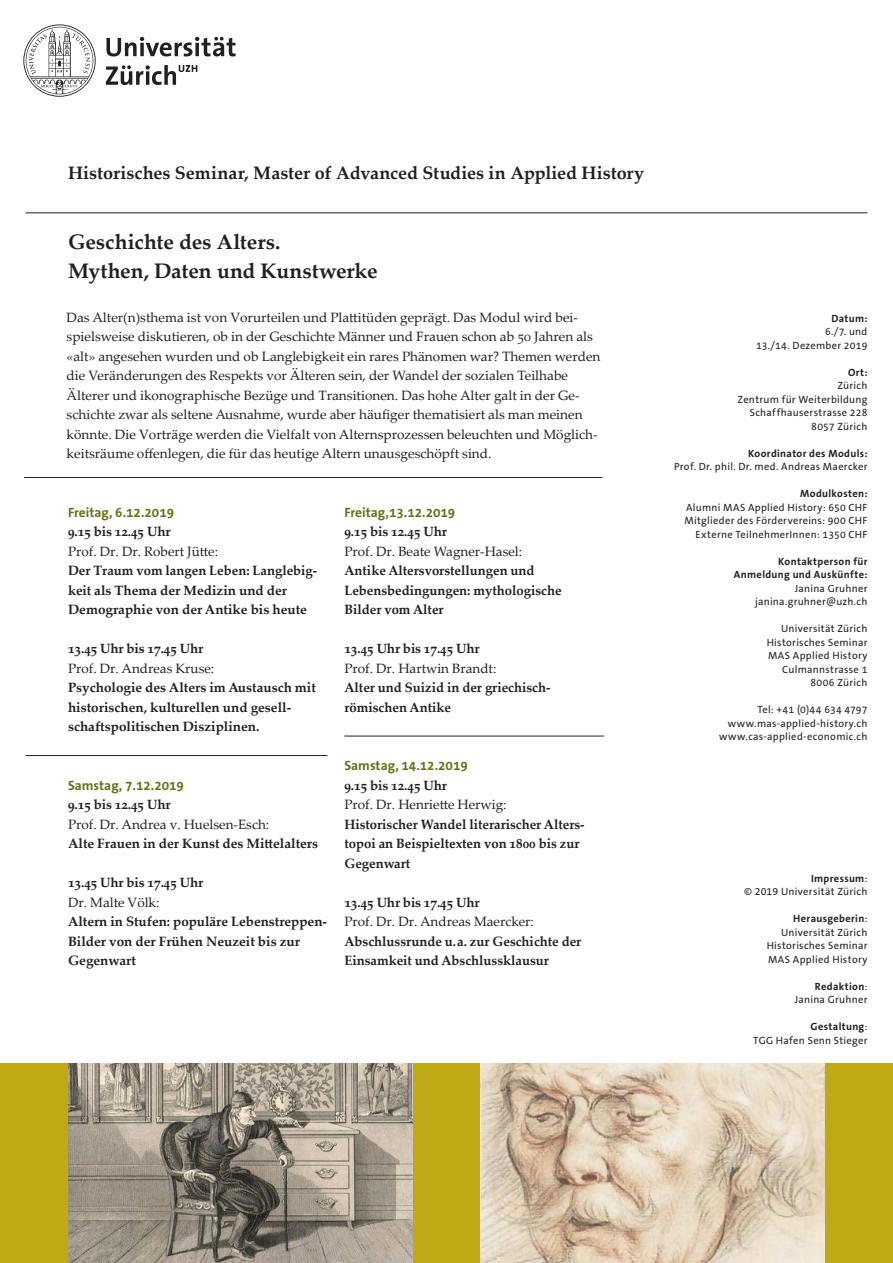
<style>
.page{position:relative;width:893px;height:1263px;background:#fff}
.page>*{position:absolute;margin:0;border:0;box-sizing:border-box;transform-origin:0 0}
.Marginalie{font:700 21px/28.5px "Palatino Linotype";color:#231f20}
.UZH_Einheit_Autor{font:700 18px "Palatino Linotype";color:#231f20}
.Lauftext{font:13.5px/19.5px "Palatino Linotype";color:#231f20}
.Lauftext-2{font:700 13.5px/19.5px "Palatino Linotype";color:#231f20}
.Lauftext-3{font:700 13.5px "The Sans B W7";color:#6b6e14}
.Lauftext-4{font:700 13.35px "Palatino Linotype";letter-spacing:-.01em;color:#231f20}
.Marginalie-2{font:10.5px/13.5px "The Sans B W5 Plain";letter-spacing:.025em;color:#231f20;text-align:right}
.Marginalie-3{font:700 10.5px/13.5px "The Sans B W7";letter-spacing:.035em;color:#231f20;text-align:right}
.Marginalie-4{font:10.5px "The Sans B W5 Plain";letter-spacing:.005em;color:#231f20}
.s1{font-weight:400}
.s2{font-family:"The Sans B W5 Plain";font-weight:400}
</style>
<div class="page">
<div style="left:0;top:1063px;width:68px;height:200px;background:#bfa914"></div>
<div style="left:412px;top:1063px;width:68px;height:200px;background:#bfa914"></div>
<div style="left:825px;top:1063px;width:68px;height:200px;background:#bfa914"></div>
<img style="left:68px;top:1063px;width:344px;height:200px">
<img style="left:480px;top:1063px;width:345px;height:200px">
<hr style="left:24px;top:477px;width:578px;height:1px;background:#231f20">
<hr style="left:26px;top:755px;width:301px;height:1px;background:#231f20">
<hr style="left:344px;top:736px;width:260px;height:1px;background:#231f20">
<svg style="left:23px;top:24px;width:213px;height:73px"></svg>
<hr style="left:26px;top:213px;width:841px;height:1px;background:#231f20">
<p class="UZH_Einheit_Autor" style="left:68px;top:160px;width:578px">Historisches Seminar, Master of Advanced Studies in Applied History</p>
<p class="Marginalie" style="left:68px;top:227px;width:311px">Geschichte des Alters.<br>Mythen, Daten und Kunstwerke</p>
<p class="Lauftext" style="left:67px;top:307px;width:535px">Das Alter(n)sthema ist von Vorurteilen und Plattitüden geprägt. Das Modul wird bei&shy;spielsweise diskutieren, ob in der Geschichte Männer und Frauen schon ab 50 Jahren als «alt» angesehen wurden und ob Langlebigkeit ein rares Phänomen war? Themen werden die Veränderungen des Respekts vor Älteren sein, der Wandel der sozialen Teilhabe Älterer und ikonographische Bezüge und Transitionen. Das hohe Alter galt in der Ge&shy;schichte zwar als seltene Ausnahme, wurde aber häufiger thematisiert als man meinen könnte. Die Vorträge werden die Vielfalt von Alternsprozessen beleuchten und Möglich&shy;keitsräume offenlegen, die für das heutige Altern unausgeschöpft sind.</p>
<p class="Marginalie-3" style="left:831px;top:312px;width:38px">Datum:</p>
<p class="Marginalie-2" style="left:756px;top:325px;width:113px">6./7. und<br>13./14. Dezember 2019</p>
<p class="Marginalie-3" style="left:848px;top:366px;width:21px">Ort:</p>
<p class="Marginalie-2" style="left:837px;top:379px;width:32px">Zürich</p>
<p class="Marginalie-2" style="left:737px;top:393px;width:132px">Zentrum für Weiterbildung</p>
<p class="Marginalie-2" style="left:750px;top:406px;width:119px">Schaffhauserstrasse 228</p>
<p class="Marginalie-2" style="left:811px;top:420px;width:58px">8057 Zürich</p>
<p class="Marginalie-3" style="left:748px;top:447px;width:121px">Koordinator des Moduls:</p>
<p class="Marginalie-2" style="left:674px;top:460px;width:195px">Prof. Dr. phil. Dr. med. Andreas Maercker</p>
<p class="Marginalie-3" style="left:800px;top:487px;width:69px">Modulkosten:</p>
<p class="Marginalie-2" style="left:686px;top:501px;width:183px">Alumni MAS Applied History: 650 CHF</p>
<p class="Marginalie-2" style="left:684px;top:514px;width:185px">Mitglieder des Fördervereins: 900 CHF</p>
<p class="Marginalie-2" style="left:695px;top:528px;width:173px">Externe TeilnehmerInnen: 1350 CHF</p>
<p class="Marginalie-3" style="left:734px;top:555px;width:135px">Kontaktperson für<br>Anmeldung und Auskünfte:</p>
<p class="Marginalie-2" style="left:795px;top:582px;width:74px">Janina Gruhner</p>
<p class="Marginalie-2" style="left:755px;top:595px;width:114px">janina.gruhner@uzh.ch</p>
<p class="Marginalie-2" style="left:781px;top:622px;width:88px">Universität Zürich</p>
<p class="Marginalie-2" style="left:767px;top:636px;width:102px">Historisches Seminar</p>
<p class="Marginalie-2" style="left:768px;top:649px;width:101px">MAS Applied History</p>
<p class="Marginalie-2" style="left:782px;top:663px;width:87px">Culmannstrasse 1</p>
<p class="Marginalie-2" style="left:811px;top:676px;width:58px">8006 Zürich</p>
<p class="Marginalie-4" style="left:757px;top:703px;width:112px">Tel: +41 (0)44 634 4797</p>
<p class="Marginalie-2" style="left:728px;top:717px;width:141px">www.mas-applied-history.ch</p>
<p class="Marginalie-2" style="left:719px;top:730px;width:150px">www.cas-applied-economic.ch</p>
<p class="Lauftext-3" style="left:68px;top:503px;width:108px">Freitag, 6.12.2019</p>
<p class="Lauftext-4" style="left:68px;top:522px;width:104px">9.15 bis 12.45 Uhr</p>
<p class="Lauftext" style="left:68px;top:541px;width:152px">Prof. Dr. Dr. Robert Jütte:</p>
<p class="Lauftext-2" style="left:68px;top:560px;width:251px">Der Traum vom langen Leben: Langlebig&shy;keit als Thema der Medizin und der<br>Demographie von der Antike bis heute</p>
<p class="Lauftext-4" style="left:68px;top:639px;width:137px">13.45 Uhr bis 17.45 Uhr</p>
<p class="Lauftext" style="left:68px;top:658px;width:148px">Prof. Dr. Andreas Kruse:</p>
<p class="Lauftext-2" style="left:68px;top:677px;width:249px">Psychologie des Alters im Austausch mit historischen, kulturellen und gesell&shy;schaftspolitischen Disziplinen.</p>
<p class="Lauftext-3" style="left:344px;top:503px;width:112px">Freitag,13.12.2019</p>
<p class="Lauftext-4" style="left:344px;top:522px;width:104px">9.15 bis 12.45 Uhr</p>
<p class="Lauftext" style="left:344px;top:541px;width:179px">Prof. Dr. Beate Wagner-Hasel:</p>
<p class="Lauftext-2" style="left:344px;top:560px;width:219px">Antike Altersvorstellungen und<br>Lebensbedingungen: mythologische<br>Bilder vom Alter</p>
<p class="Lauftext-4" style="left:344px;top:639px;width:137px">13.45 Uhr bis 17.45 Uhr</p>
<p class="Lauftext" style="left:344px;top:658px;width:153px">Prof. Dr. Hartwin Brandt:</p>
<p class="Lauftext-2" style="left:344px;top:677px;width:208px">Alter und Suizid in der griechisch&shy;römischen Antike</p>
<p class="Lauftext-3" style="left:68px;top:776px;width:118px">Samstag, 7.12.2019</p>
<p class="Lauftext-4" style="left:68px;top:795px;width:104px">9.15 bis 12.45 Uhr</p>
<p class="Lauftext" style="left:68px;top:814px;width:203px">Prof. Dr. Andrea v. Huelsen-Esch:</p>
<p class="Lauftext-2" style="left:68px;top:833px;width:252px">Alte Frauen in der Kunst des Mittelalters</p>
<p class="Lauftext-4" style="left:68px;top:873px;width:137px">13.45 Uhr bis 17.45 Uhr</p>
<p class="Lauftext" style="left:68px;top:892px;width:93px">Dr. Malte Völk:</p>
<p class="Lauftext-2" style="left:68px;top:911px;width:261px">Altern in Stufen: populäre Lebenstreppen-<br>Bilder von der Frühen Neuzeit bis zur<br>Gegenwart</p>
<p class="Lauftext-3" style="left:344px;top:757px;width:125px">Samstag, 14.12.2019</p>
<p class="Lauftext-4" style="left:344px;top:776px;width:104px">9.15 bis 12.45 Uhr</p>
<p class="Lauftext" style="left:344px;top:794px;width:164px">Prof. Dr. Henriette Herwig:</p>
<p class="Lauftext-2" style="left:344px;top:814px;width:241px">Historischer Wandel literarischer Alters&shy;topoi an Beispieltexten von 1800 bis zur<br>Gegenwart</p>
<p class="Lauftext-4" style="left:344px;top:893px;width:137px">13.45 Uhr bis 17.45 Uhr</p>
<p class="Lauftext-2" style="left:344px;top:911px;width:238px"><span class="s1">Prof. Dr. Dr. Andreas Maercker:<br></span>Abschlussrunde u. a. zur Geschichte der<br>Einsamkeit und Abschlussklausur</p>
<p class="Marginalie-3" style="left:811px;top:872px;width:58px">Impressum<span class="s2">:</span></p>
<p class="Marginalie-2" style="left:744px;top:885px;width:125px">© 2019 Universität Zürich</p>
<p class="Marginalie-3" style="left:793px;top:912px;width:76px">Herausgeberin<span class="s2">:</span></p>
<p class="Marginalie-2" style="left:781px;top:926px;width:88px">Universität Zürich</p>
<p class="Marginalie-2" style="left:767px;top:939px;width:102px">Historisches Seminar</p>
<p class="Marginalie-2" style="left:768px;top:953px;width:101px">MAS Applied History</p>
<p class="Marginalie-3" style="left:815px;top:980px;width:54px">Redaktion<span class="s2">:</span></p>
<p class="Marginalie-2" style="left:795px;top:993px;width:74px">Janina Gruhner</p>
<p class="Marginalie-3" style="left:811px;top:1020px;width:58px">Gestaltung<span class="s2">:</span></p>
<p class="Marginalie-2" style="left:753px;top:1034px;width:116px">TGG Hafen Senn Stieger</p>
</div>
